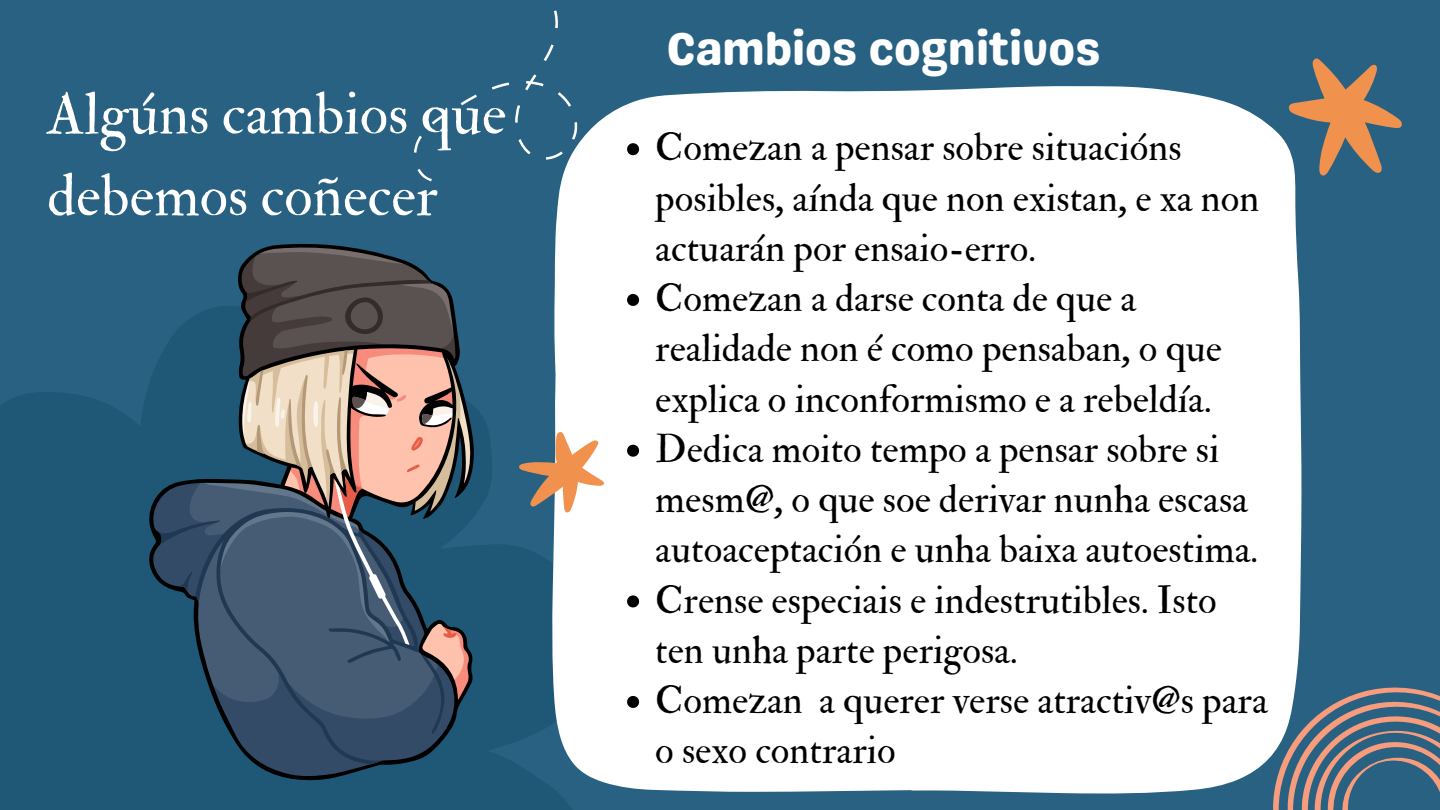
<style>
.page{position:relative;width:1440px;height:810px;background:#286181}
.page>*{position:absolute;margin:0;border:0;box-sizing:border-box;transform-origin:0 0}
.t1{font:58.8px/81.8px "IM FELL Double Pica Roman";color:#fff}
.t2{font:46px "Genty Sans";color:#fff}
.t3{font:38.7px/50.2px "IM FELL Double Pica Roman";color:#000}
</style>
<div class="page">
<svg style="left:0;top:387px;width:572px;height:423px;fill:#1f5776"></svg>
<div style="left:552px;top:86px;width:750px;height:708px;background:#fff"></div>
<svg style="left:633px;top:143px;width:6px;height:12px"></svg>
<svg style="left:627px;top:294px;width:12px;height:12px"></svg>
<svg style="left:627px;top:595px;width:12px;height:12px"></svg>
<svg style="left:627px;top:696px;width:12px;height:12px"></svg>
<svg style="left:1264px;top:58px;width:138px;height:143px"></svg>
<svg style="left:504px;top:412px;width:135px;height:121px"></svg>
<svg style="left:414px;top:10px;width:219px;height:222px"></svg>
<svg style="left:1271px;top:685px;width:169px;height:125px"></svg>
<svg style="left:150px;top:245px;width:323px;height:534px"></svg>
<p class="t1" style="left:47px;top:74px;width:461px">Algúns cambios que debemos coñecer</p>
<p class="t2" style="left:666px;top:22px;width:436px">Cambios cognitivos</p>
<p class="t3" style="left:655px;top:123px;width:606px">Comezan a pensar sobre situacións posibles, aínda que non existan, e xa non actuarán por ensaio-erro.</p>
<p class="t3" style="left:655px;top:274px;width:568px">Comezan a darse conta de que a realidade non é como pensaban, o que explica o inconformismo e a rebeldía.</p>
<p class="t3" style="left:655px;top:425px;width:604px">Dedica moito tempo a pensar sobre si mesm@, o que soe derivar nunha escasa autoaceptación e unha baixa autoestima.</p>
<p class="t3" style="left:655px;top:575px;width:563px">Crense especiais e indestrutibles. Isto ten unha parte perigosa.</p>
<p class="t3" style="left:655px;top:676px;width:614px">Comezan a querer verse atractiv@s para o sexo contrario</p>
</div>
